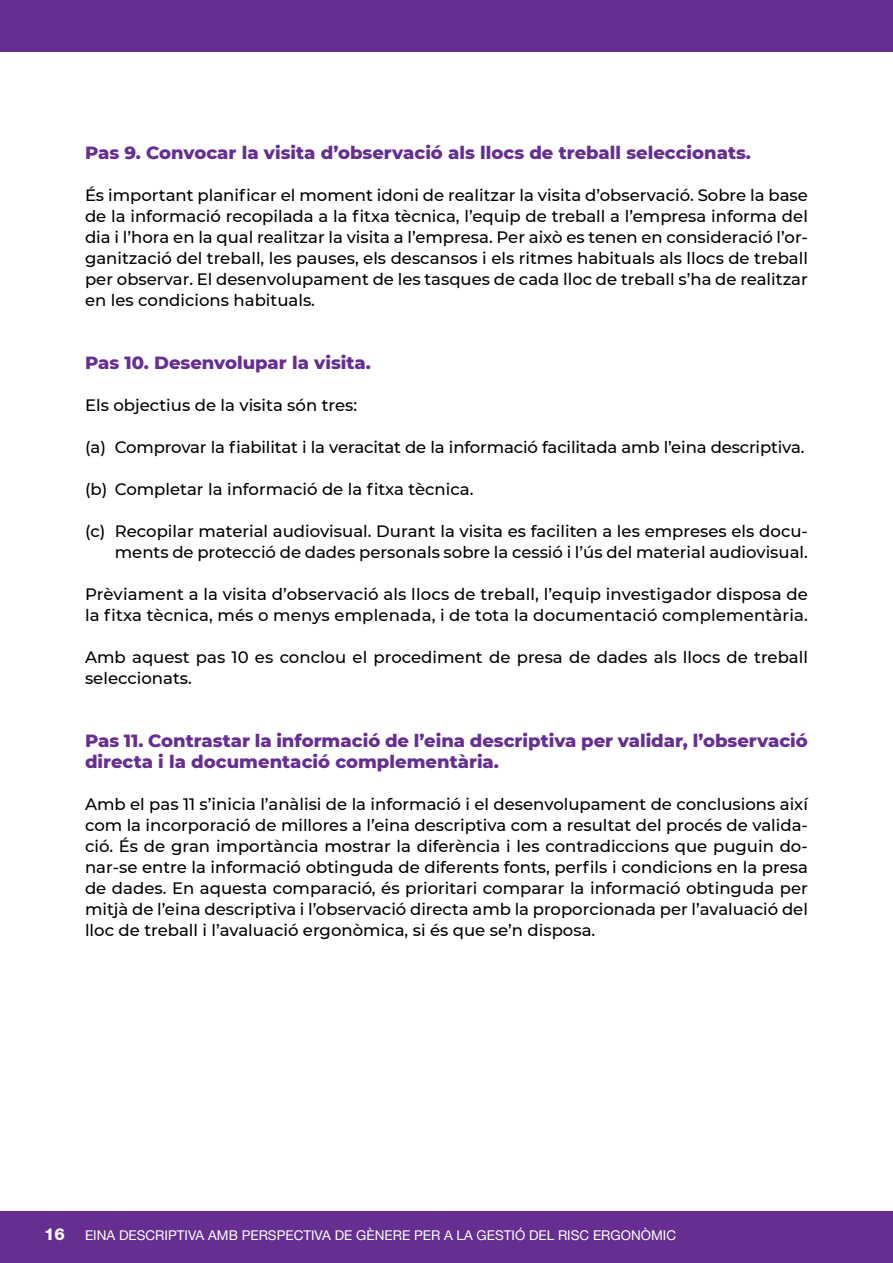
<style>
.page{position:relative;width:893px;height:1263px;background:#fff}
.page>*{position:absolute;margin:0;border:0;box-sizing:border-box;transform-origin:0 0}
.t1{font:800 18px/21px "Montserrat";color:#662e91}
.t2{font:500 16.5px/21px "Montserrat";color:#000;text-align:justify}
.t3{font:13.5px "Helvetica Neue";color:#fff}
.s1{font-weight:800;font-size:16.5px}
</style>
<div class="page">
<div style="left:0;top:1212px;width:893px;height:51px;background:#662e91"></div>
<div style="left:0;top:0;width:893px;height:51px;background:#662e91"></div>
<p class="t1" style="left:85px;top:141px;width:667px">Pas 9. Convocar la visita d’observació als llocs de treball seleccionats.</p>
<p class="t2" style="left:85px;top:184px;width:724px">És important planificar el moment idoni de realitzar la visita d’observació. Sobre la base de la informació recopilada a la fitxa tècnica, l’equip de treball a l’empresa informa del dia i l’hora en la qual realitzar la visita a l’empresa. Per això es tenen en consideració l’or&shy;ganització del treball, les pauses, els descansos i els ritmes habituals als llocs de treball per observar. El desenvolupament de les tasques de cada lloc de treball s’ha de realitzar en les condicions habituals.</p>
<p class="t1" style="left:85px;top:351px;width:287px">Pas 10. Desenvolupar la visita.</p>
<p class="t2" style="left:85px;top:394px;width:274px">Els objectius de la visita són tres:</p>
<p class="t2" style="left:85px;top:436px;width:721px">(a) Comprovar la fiabilitat i la veracitat de la informació facilitada amb l’eina descriptiva.</p>
<p class="t2" style="left:85px;top:478px;width:390px">(b) Completar la informació de la fitxa tècnica.</p>
<p class="t2" style="left:85px;top:520px;width:724px;text-align:right">(c) Recopilar material audiovisual. Durant la visita es faciliten a les empreses els docu&shy;ments de protecció de dades personals sobre la cessió i l’ús del material audiovisual.</p>
<p class="t2" style="left:85px;top:583px;width:724px">Prèviament a la visita d’observació als llocs de treball, l’equip investigador disposa de la fitxa tècnica, més o menys emplenada, i de tota la documentació complementària.</p>
<p class="t2" style="left:85px;top:646px;width:724px">Amb aquest pas 10 es conclou el procediment de presa de dades als llocs de treball seleccionats.</p>
<p class="t1" style="left:85px;top:729px;width:724px">Pas 11. Contrastar la informació de l’eina descriptiva per validar, l’observació directa i la documentació complementària.</p>
<p class="t2" style="left:85px;top:793px;width:724px">Amb el pas 11 s’inicia l’anàlisi de la informació i el desenvolupament de conclusions així com la incorporació de millores a l’eina descriptiva com a resultat del procés de valida&shy;ció. És de gran importància mostrar la diferència i les contradiccions que puguin do&shy;nar-se entre la informació obtinguda de diferents fonts, perfils i condicions en la presa de dades. En aquesta comparació, és prioritari comparar la informació obtinguda per mitjà de l’eina descriptiva i l’observació directa amb la proporcionada per l’avaluació del lloc de treball i l’avaluació ergonòmica, si és que se’n disposa.</p>
<p class="t3" style="left:44px;top:1227px;width:633px"><span class="s1">16</span> EINA DESCRIPTIVA AMB PERSPECTIVA DE GÈNERE PER A LA GESTIÓ DEL RISC ERGONÒMIC</p>
</div>
